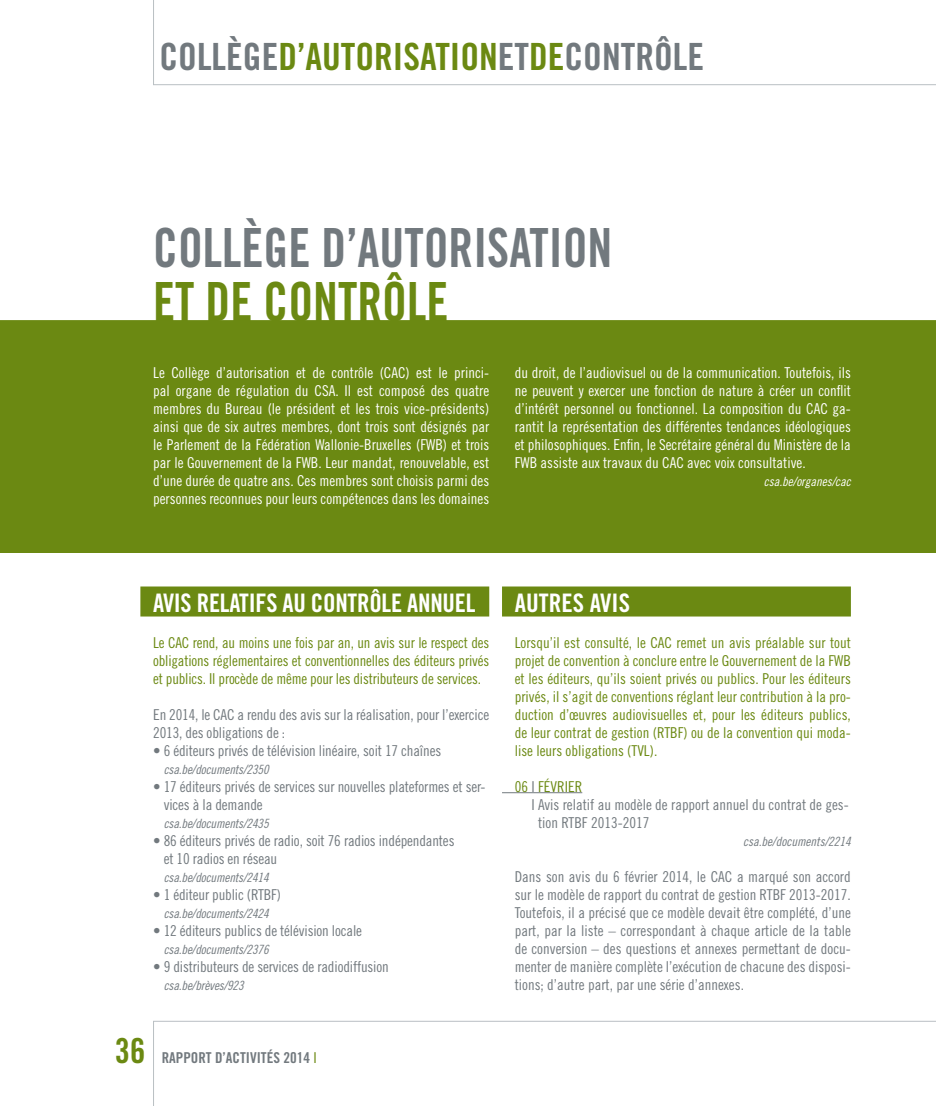
<style>
.page{position:relative;width:936px;height:1106px;background:#fff}
.page>*{position:absolute;margin:0;border:0;box-sizing:border-box;transform-origin:0 0}
.t1{font:54px "Trade Gothic LT Std Bd Cn 20";color:#72797e;scale:.92 1}
.t2{font:54px "Trade Gothic LT Std Bd Cn 20";color:#6b8912;scale:.92 1}
.t3{font:37.5px "Trade Gothic LT Std Bd Cn 20";color:#72797e}
.t4{font:34.5px "Trade Gothic LT Std Bd Cn 20";color:#6b8912}
.t5{font:25.5px "Trade Gothic LT Std Bd Cn 20";letter-spacing:-.01em;color:#fff}
.t6{font:15px/18px "Trade Gothic LT Std Cn 18";letter-spacing:-.01em;color:#72797e}
.t7{font:15px/18px "Trade Gothic LT Std Cn 18";color:#fff;text-align:justify}
.t8{font:15px/18px "Trade Gothic LT Std Cn 18";color:#6b8912;text-align:justify}
.t9{font:15px "Trade Gothic LT Std Bd Cn 20";color:#72797e}
.t10{font:12.75px "Trade Gothic LT Std Cn 18 Obl";letter-spacing:-.01em;color:#72797e}
.t11{font:12.75px "Trade Gothic LT Std Cn 18 Obl";color:#fff}
.s1{color:#6b8912}
.s2{font-family:"Trade Gothic LT Std Cn 18";color:#6b8912}
.s3{color:#72797e}
</style>
<div class="page">
<svg style="left:153px;top:0;width:782px;height:85px"></svg>
<svg style="left:153px;top:1020px;width:782px;height:86px"></svg>
<div style="left:140px;top:586px;width:349px;height:30px;background:#6b8912"></div>
<div style="left:502px;top:586px;width:348px;height:30px;background:#6b8912"></div>
<hr style="left:502px;top:792px;width:80px;height:1px;background:#72797e">
<div style="left:0;top:320px;width:935px;height:233px;background:#6b8912"></div>
<h2 class="t3" style="left:159px;top:33px;width:546px">COLLÈGE<span class="s1">D’AUTORISATION</span>ET<span class="s1">DE</span>CONTRÔLE</h2>
<h1 class="t1" style="left:153px;top:214px;width:500px">COLLÈGE D’AUTORISATION</h1>
<h1 class="t2" style="left:153px;top:268px;width:322px">ET DE CONTRÔLE</h1>
<p class="t7" style="left:153px;top:363px;width:337px">Le Collège d’autorisation et de contrôle (CAC) est le princi&shy;pal organe de régulation du CSA. Il est composé des quatre membres du Bureau (le président et les trois vice-présidents) ainsi que de six autres membres, dont trois sont désignés par le Parlement de la Fédération Wallonie-Bruxelles (FWB) et trois par le Gouvernement de la FWB. Leur mandat, renouvelable, est d’une durée de quatre ans. Ces membres sont choisis parmi des personnes reconnues pour leurs compétences dans les domaines</p>
<p class="t7" style="left:514px;top:363px;width:337px">du droit, de l’audiovisuel ou de la communication. Toutefois, ils ne peuvent y exercer une fonction de nature à créer un conflit d’intérêt personnel ou fonctionnel. La composition du CAC ga&shy;rantit la représentation des différentes tendances idéologiques et philosophiques. Enfin, le Secrétaire général du Ministère de la FWB assiste aux travaux du CAC avec voix consultative.</p>
<p class="t11" style="left:763px;top:474px;width:89px">csa.be/organes/cac</p>
<h3 class="t5" style="left:153px;top:587px;width:324px">AVIS RELATIFS AU CONTRÔLE ANNUEL</h3>
<p class="t8" style="left:153px;top:633px;width:337px">Le CAC rend, au moins une fois par an, un avis sur le respect des obligations réglementaires et conventionnelles des éditeurs privés et publics. Il procède de même pour les distributeurs de services.</p>
<p class="t6" style="left:153px;top:705px;width:337px">En 2014, le CAC a rendu des avis sur la réalisation, pour l’exercice<br>2013, des obligations de :</p>
<p class="t6" style="left:153px;top:741px;width:289px">• 6 éditeurs privés de télévision linéaire, soit 17 chaînes</p>
<p class="t10" style="left:164px;top:762px;width:107px">csa.be/documents/2350</p>
<p class="t6" style="left:164px;top:777px;width:323px;text-indent:-11px">• 17 éditeurs privés de services sur nouvelles plateformes et ser&shy;vices à la demande</p>
<p class="t10" style="left:164px;top:816px;width:107px">csa.be/documents/2435</p>
<p class="t6" style="left:164px;top:831px;width:292px;text-indent:-11px">• 86 éditeurs privés de radio, soit 76 radios indépendantes et 10 radios en réseau</p>
<p class="t10" style="left:164px;top:870px;width:107px">csa.be/documents/2414</p>
<p class="t6" style="left:153px;top:885px;width:129px">• 1 éditeur public (RTBF)</p>
<p class="t10" style="left:164px;top:906px;width:107px">csa.be/documents/2424</p>
<p class="t6" style="left:153px;top:921px;width:210px">• 12 éditeurs publics de télévision locale</p>
<p class="t10" style="left:164px;top:942px;width:107px">csa.be/documents/2376</p>
<p class="t6" style="left:153px;top:957px;width:237px">• 9 distributeurs de services de radiodiffusion</p>
<p class="t10" style="left:164px;top:978px;width:82px">csa.be/brèves/923</p>
<h3 class="t4" style="left:115px;top:1029px;width:32px">36</h3>
<p class="t9" style="left:162px;top:1048px;width:156px">RAPPORT D’ACTIVITÉS 2014 <span class="s2">I</span></p>
<h3 class="t5" style="left:514px;top:587px;width:117px">AUTRES AVIS</h3>
<p class="t8" style="left:514px;top:633px;width:337px">Lorsqu’il est consulté, le CAC remet un avis préalable sur tout projet de convention à conclure entre le Gouvernement de la FWB et les éditeurs, qu’ils soient privés ou publics. Pour les éditeurs privés, il s’agit de conventions réglant leur contribution à la pro&shy;duction d’œuvres audiovisuelles et, pour les éditeurs publics, de leur contrat de gestion (RTBF) ou de la convention qui moda&shy;lise leurs obligations (TVL).</p>
<p class="t8" style="left:514px;top:777px;width:69px">06 <span class="s3">I</span> FÉVRIER</p>
<p class="t6" style="left:531px;top:795px;width:319px">I Avis relatif au modèle de rapport annuel du contrat de ges-</p>
<p class="t6" style="left:538px;top:813px;width:113px">tion RTBF 2013-2017</p>
<p class="t10" style="left:743px;top:834px;width:109px">csa.be/documents/2214</p>
<p class="t6" style="left:514px;top:867px;width:337px;text-align:justify">Dans son avis du 6 février 2014, le CAC a marqué son accord sur le modèle de rapport du contrat de gestion RTBF 2013-2017.<br>Toutefois, il a précisé que ce modèle devait être complété, d’une part, par la liste – correspondant à chaque article de la table de conversion – des questions et annexes permettant de docu&shy;menter de manière complète l’exécution de chacune des disposi&shy;tions; d’autre part, par une série d’annexes.</p>
</div>
